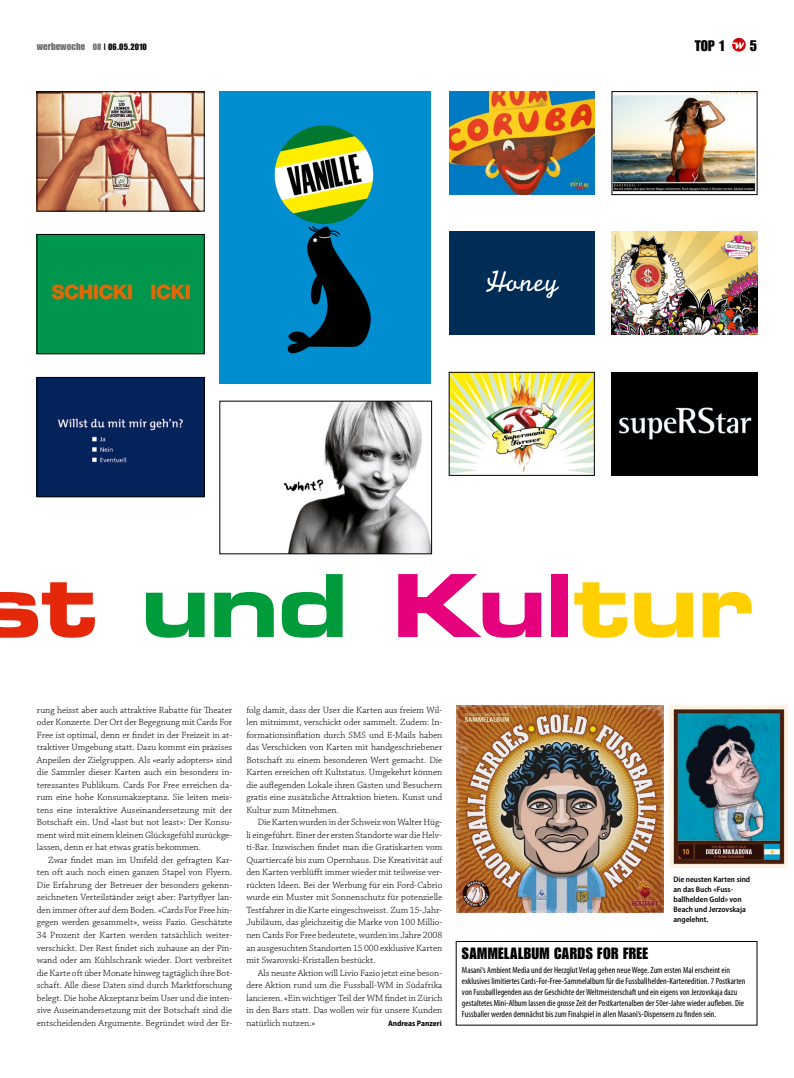
<style>
.page{position:relative;width:794px;height:1078px;background:#fff}
.page>*{position:absolute;margin:0;border:0;box-sizing:border-box;transform-origin:0 0}
.t1{font:87px "Eurostile LT Pro Bold Ex 2";letter-spacing:-.02em;color:#009b3b}
.cag_kasten_titel_2{font:16px "Impact LT Std";letter-spacing:.025em;color:#000}
.t2{font:15px "Impact LT Std";color:#000}
.ach_grundtext_mit_ei{font:300 9.5px/12.5px "Chaparral Pro";color:#000;text-align:justify}
.cag_kasten_titel_2-2{font:condensed 9px/11px "Myriad Pro";color:#000}
.t3{font:9px "Impact LT Std";letter-spacing:.01em;color:#000}
.baa_bildunterschrift{font:600 semi-condensed 8px/10px "Myriad Pro";color:#000}
.ach_grundtext_mit_ei-2{font:700 semi-condensed 8px "Myriad Pro";color:#000}
.s1{font-size:10px;color:#6f6f6e}
.s2{color:#6f6f6e}
.s3{color:#e52809}
.s4{color:#e5007c}
.s5{color:#ffcf00}
</style>
<div class="page">
<svg style="left:732px;top:38px;width:14px;height:14px"></svg>
<img style="left:449px;top:92px;width:145px;height:102px">
<img style="left:39px;top:94px;width:163px;height:115px">
<img style="left:220px;top:92px;width:211px;height:291px">
<img style="left:283px;top:403px;width:147px;height:149px">
<div style="left:220px;top:401px;width:212px;height:153px;border:1px solid #000"></div>
<img style="left:456px;top:705px;width:207px;height:207px">
<img style="left:39px;top:236px;width:163px;height:116px">
<div style="left:37px;top:234px;width:167px;height:120px;border:1px solid #000"></div>
<div style="left:39px;top:379px;width:163px;height:116px;background:#04235b"></div>
<div style="left:37px;top:377px;width:167px;height:120px;border:1px solid #000"></div>
<img style="left:614px;top:93px;width:141px;height:99px">
<div style="left:612px;top:91px;width:145px;height:104px;border:1px solid #000"></div>
<div style="left:449px;top:232px;width:145px;height:103px;background:#002d55"></div>
<img style="left:612px;top:232px;width:145px;height:102px">
<img style="left:451px;top:374px;width:141px;height:99px">
<img style="left:612px;top:372px;width:145px;height:103px">
<div style="left:456px;top:941px;width:301px;height:83px;border:1px solid #000"></div>
<img style="left:670px;top:705px;width:117px;height:162px">
<p class="t3" style="left:37px;top:42px;width:112px"><span class="s1">WERBEWOCHE</span> <span class="s2">08</span> | 06.05.2010</p>
<p class="t2" style="left:694px;top:37px;width:31px">TOP 1</p>
<h1 class="t1" style="left:-26px;top:543px;width:781px"><span class="s3">st</span> und <span class="s4">Kul</span><span class="s5">tur</span></h1>
<p class="ach_grundtext_mit_ei" style="left:37px;top:703px;width:197px">rung heisst aber auch attraktive Rabatte für Theater oder Konzerte. Der Ort der Begegnung mit Cards For Free ist optimal, denn er findet in der Freizeit in at&shy;traktiver Umgebung statt. Dazu kommt ein präzises Anpeilen der Zielgruppen. Als «early adopters» sind die Sammler dieser Karten auch ein besonders in&shy;teressantes Publikum. Cards For Free erreichen da&shy;rum eine hohe Konsumakzeptanz. Sie leiten meis&shy;tens eine interaktive Auseinandersetzung mit der Botschaft ein. Und «last but not least»: Der Konsu&shy;ment wird mit einem kleinen Glücksgefühl zurückge&shy;lassen, denn er hat etwas gratis bekommen.</p>
<p class="ach_grundtext_mit_ei" style="left:37px;top:853px;width:197px;text-indent:11px">Zwar findet man im Umfeld der gefragten Kar&shy;ten oft auch noch einen ganzen Stapel von Flyern.<br>Die Erfahrung der Betreuer der besonders gekenn&shy;zeichneten Verteilständer zeigt aber: Partyflyer lan&shy;den immer öfter auf dem Boden. «Cards For Free hin&shy;gegen werden gesammelt», weiss Fazio. Geschätzte 34 Prozent der Karten werden tatsächlich weiter&shy;verschickt. Der Rest findet sich zuhause an der Pin&shy;wand oder am Kühlschrank wieder. Dort verbreitet die Karte oft über Monate hinweg tagtäglich ihre Bot&shy;schaft. Alle diese Daten sind durch Marktforschung belegt. Die hohe Akzeptanz beim User und die inten&shy;sive Auseinandersetzung mit der Botschaft sind die entscheidenden Argumente. Begründet wird der Er-</p>
<p class="ach_grundtext_mit_ei" style="left:246px;top:703px;width:197px">folg damit, dass der User die Karten aus freiem Wil&shy;len mitnimmt, verschickt oder sammelt. Zudem: In&shy;formationsinflation durch SMS und E-Mails haben das Verschicken von Karten mit handgeschriebener Botschaft zu einem besonderen Wert gemacht. Die Karten erreichen oft Kultstatus. Umgekehrt können die auflegenden Lokale ihren Gästen und Besuchern gratis eine zusätzliche Attraktion bieten. Kunst und Kultur zum Mitnehmen.</p>
<p class="ach_grundtext_mit_ei" style="left:246px;top:816px;width:197px;text-indent:11px">Die Karten wurden in der Schweiz von Walter Hüg&shy;li eingeführt. Einer der ersten Standorte war die Helv&shy;ti-Bar. Inzwischen findet man die Gratiskarten vom Quartiercafé bis zum Opernhaus. Die Kreativität auf den Karten verblüfft immer wieder mit teilweise ver&shy;rückten Ideen. Bei der Werbung für ein Ford-Cabrio wurde ein Muster mit Sonnenschutz für potenzielle Testfahrer in die Karte eingeschweisst. Zum 15-Jahr-Jubiläum, das gleichzeitig die Marke von 100 Millio&shy;nen Cards For Free bedeutete, wurden im Jahre 2008 an ausgesuchten Standorten 15000 exklusive Karten mit Swarovski-Kristallen bestückt.</p>
<p class="ach_grundtext_mit_ei" style="left:246px;top:966px;width:197px;text-indent:11px">Als neuste Aktion will Livio Fazio jetzt eine beson&shy;dere Aktion rund um die Fussball-WM in Südafrika lancieren. «Ein wichtiger Teil der WM findet in Zürich in den Bars statt. Das wollen wir für unsere Kunden natürlich nutzen.»</p>
<p class="ach_grundtext_mit_ei-2" style="left:388px;top:1017px;width:55px">Andreas Panzeri</p>
<p class="baa_bildunterschrift" style="left:673px;top:873px;width:78px">Die neusten Karten sind an das Buch «Fuss&shy;ballhelden Gold» von<br>Beach und Jerzovskaja angelehnt.</p>
<p class="cag_kasten_titel_2" style="left:462px;top:943px;width:188px">SAMMELALBUM CARDS FOR FREE</p>
<p class="cag_kasten_titel_2-2" style="left:462px;top:963px;width:285px">Masani‘s Ambient Media und der Herzglut Verlag gehen neue Wege. Zum ersten Mal erscheint ein exklusives limitiertes Cards-For-Free-Sammelalbum für die Fussballhelden-Kartenedition. 7 Postkarten von Fussballlegenden aus der Geschichte der Weltmeisterschaft und ein eigens von Jerzovskaja dazu gestaltetes Mini-Album lassen die grosse Zeit der Postkartenalben der 50er-Jahre wieder aufleben. Die Fussballer werden demnächst bis zum Finalspiel in allen Masani‘s-Dispensern zu finden sein.</p>
</div>
